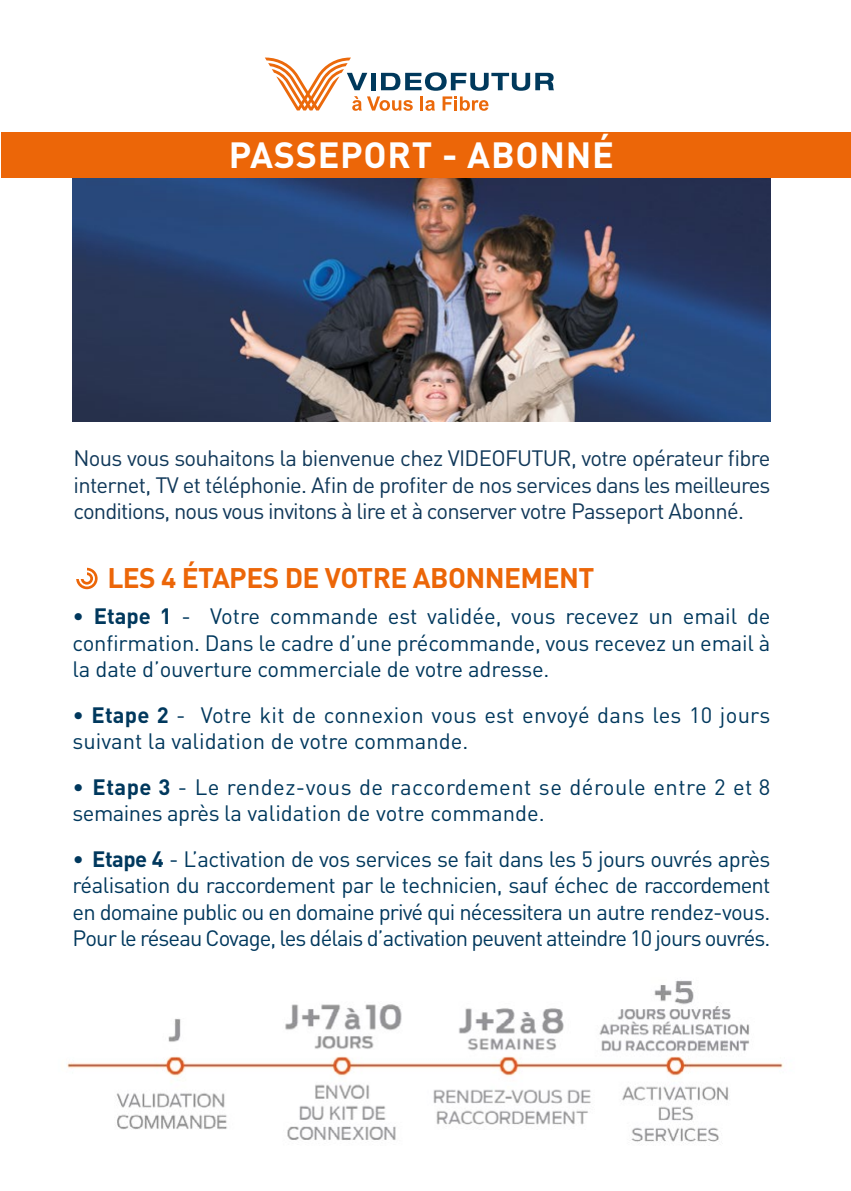
<style>
.page{position:relative;width:851px;height:1191px;background:#fff}
.page>*{position:absolute;margin:0;border:0;box-sizing:border-box;transform-origin:0 0}
.t1{font:700 36px "DIN";letter-spacing:.02em;color:#fff}
.t2{font:700 28px "DIN";letter-spacing:-.02em;color:#ec6608}
.t3{font:22px/26.4px "DIN";letter-spacing:-.01em;color:#00385d;text-align:justify}
.t4{font:22px/26.4px "DIN";letter-spacing:-.04em;color:#103859;text-align:justify}
.s1{font-weight:700}
</style>
<div class="page">
<img style="left:73px;top:178px;width:697px;height:244px">
<svg style="left:265px;top:58px;width:289px;height:53px"></svg>
<svg style="left:76px;top:568px;width:22px;height:21px"></svg>
<svg style="left:79px;top:570px;width:16px;height:16px"></svg>
<svg style="left:81px;top:572px;width:12px;height:12px"></svg>
<div style="left:83px;top:575px;width:7px;height:7px;background:#fff;border-radius:50%"></div>
<div style="left:73px;top:566px;width:14px;height:12px;background:#fff"></div>
<div style="left:1px;top:132px;width:849px;height:46px;background:#ec6608"></div>
<img style="left:67px;top:980px;width:716px;height:162px">
<h1 class="t1" style="left:229px;top:131px;width:386px">PASSEPORT - ABONNÉ</h1>
<p class="t4" style="left:73px;top:445px;width:698px">Nous vous souhaitons la bienvenue chez VIDEOFUTUR, votre opérateur fibre internet, TV et téléphonie. Afin de profiter de nos services dans les meilleures conditions, nous vous invitons à lire et à conserver votre Passeport Abonné.</p>
<p class="t2" style="left:107px;top:559px;width:488px">LES 4 ÉTAPES DE VOTRE ABONNEMENT</p>
<p class="t3" style="left:73px;top:603px;width:699px">• <span class="s1">Etape 1</span> - Votre commande est validée, vous recevez un email de confirmation. Dans le cadre d’une précommande, vous recevez un email à la date d’ouverture commerciale de votre adresse.</p>
<p class="t3" style="left:73px;top:701px;width:699px">• <span class="s1">Etape 2</span> - Votre kit de connexion vous est envoyé dans les 10 jours suivant la validation de votre commande.</p>
<p class="t3" style="left:73px;top:773px;width:699px">• <span class="s1">Etape 3</span> - Le rendez-vous de raccordement se déroule entre 2 et 8 semaines après la validation de votre commande.</p>
<p class="t3" style="left:73px;top:845px;width:699px">• <span class="s1">Etape 4</span> - L’activation de vos services se fait dans les 5 jours ouvrés après réalisation du raccordement par le technicien, sauf échec de raccordement en domaine public ou en domaine privé qui nécessitera un autre rendez-vous.<br>Pour le réseau Covage, les délais d’activation peuvent atteindre 10 jours ouvrés.</p>
</div>
